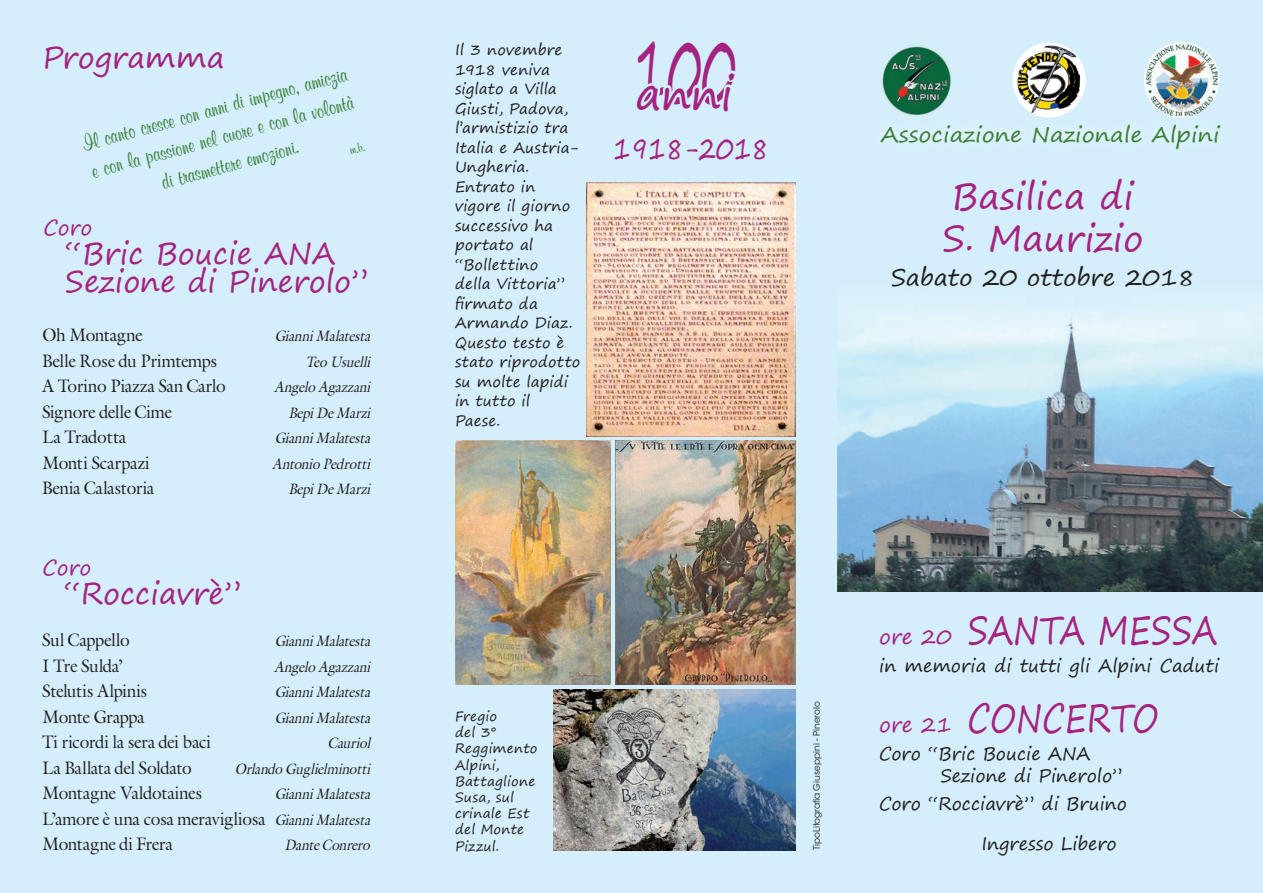
<style>
.page{position:relative;width:1263px;height:893px;background:#d4effb}
.page>*{position:absolute;margin:0;border:0;box-sizing:border-box;transform-origin:0 0}
.t1{font:91.95px "Segoe Print";color:#a62280;scale:.51 1}
.t2{font:45.9px "Segoe Print";color:#a62280}
.t3{font:39px "Segoe Print";color:#a62280;scale:.83 1}
.t4{font:36px/42px "Segoe Print";color:#a62280}
.t5{font:30px/28.5px "Segoe Print";color:#a62280}
.t6{font:30px "Segoe Print";color:#a62280;scale:.8 1}
.t7{font:24px/28.8px "Mural Script DTC";color:#3c7f38;text-align:center;scale:.88 1}
.t8{font:24px "Segoe Print";color:#231f20}
.t9{font:21px "Segoe Print";color:#3c7f38;scale:1.1 1}
.t10{font:21px "Segoe Print";color:#a62280}
.t11{font:18px/25.5px "Acanthus SSK";letter-spacing:.015em;color:#231f20;scale:.95 1}
.t12{font:18px/21.6px "Segoe Print";color:#231f20}
.t13{font:15px/19.5px "Segoe Print";letter-spacing:.01em;color:#231f20}
.t14{font:italic 15px "Acanthus SSK";color:#231f20;scale:.9 1}
.t15{font:15px "Mural Script DTC";color:#3c7f38;scale:.88 1}
.t16{font:13.5px/16.2px "Segoe Print";letter-spacing:.02em;color:#231f20}
.t17{font:9px "ITC Avant Garde Std";color:#231f20}
.s1{font-style:italic;font-size:15px}
.s2{font-size:21px}
</style>
<div class="page">
<img style="left:455px;top:441px;width:156px;height:244px">
<img style="left:553px;top:689px;width:242px;height:161px">
<img style="left:616px;top:441px;width:179px;height:244px">
<img style="left:587px;top:183px;width:208px;height:253px">
<img style="left:882px;top:46px;width:32px;height:46px">
<img style="left:1146px;top:44px;width:72px;height:72px">
<div style="left:1012px;top:43px;width:74px;height:75px;background:#fff;border-radius:50%"></div>
<img style="left:1017px;top:45px;width:63px;height:68px">
<img style="left:887px;top:117px;width:320px;height:25px">
<img style="left:838px;top:285px;width:159px;height:306px">
<img style="left:997px;top:310px;width:159px;height:281px">
<img style="left:1156px;top:310px;width:107px;height:281px">
<img style="left:892px;top:285px;width:297px;height:2px">
<h3 class="t5" style="left:42px;top:42px;width:183px">Programma</h3>
<h3 class="t7" style="left:79px;top:130px;width:312px;rotate:-15deg">Il canto cresce con anni di impegno, amiczia e con la passione nel cuore e con la volontà di trasmettere emozioni.</h3>
<p class="t15" style="left:347px;top:142px;width:19px;rotate:-15deg">m.b.</p>
<p class="t10" style="left:44px;top:209px;width:50px">Coro</p>
<h3 class="t5" style="left:65px;top:238px;width:305px">“Bric Boucie ANA<br>Sezione di Pinerolo”</h3>
<p class="t11" style="left:43px;top:322px;width:107px">Oh Montagne</p>
<p class="t14" style="left:275px;top:326px;width:111px">GianniMalatesta</p>
<p class="t11" style="left:43px;top:347px;width:185px">Belle Rose du Primtemps</p>
<p class="t14" style="left:306px;top:352px;width:77px">Teo Usuelli</p>
<p class="t11" style="left:43px;top:373px;width:195px">A Torino Piazza San Carlo</p>
<p class="t14" style="left:274px;top:377px;width:112px">Angelo Agazzani</p>
<p class="t11" style="left:43px;top:398px;width:137px">Signore delle Cime</p>
<p class="t14" style="left:289px;top:403px;width:96px">BepiDeMarzi</p>
<p class="t11" style="left:43px;top:424px;width:89px">La Tradotta</p>
<p class="t14" style="left:275px;top:428px;width:111px">GianniMalatesta</p>
<p class="t11" style="left:43px;top:449px;width:114px">Monti Scarpazi</p>
<p class="t14" style="left:272px;top:454px;width:114px">Antonio Pedrotti</p>
<p class="t11" style="left:43px;top:475px;width:119px">Benia Calastoria</p>
<p class="t14" style="left:289px;top:479px;width:96px">BepiDeMarzi</p>
<p class="t10" style="left:43px;top:549px;width:50px">Coro</p>
<h3 class="t5" style="left:64px;top:578px;width:179px">“Rocciavrè”</h3>
<p class="t11" style="left:43px;top:627px;width:93px">Sul Cappello</p>
<p class="t14" style="left:275px;top:632px;width:111px">GianniMalatesta</p>
<p class="t11" style="left:43px;top:653px;width:86px">I Tre Sulda’</p>
<p class="t14" style="left:274px;top:657px;width:112px">Angelo Agazzani</p>
<p class="t11" style="left:43px;top:678px;width:112px">Stelutis Alpinis</p>
<p class="t14" style="left:275px;top:683px;width:111px">GianniMalatesta</p>
<p class="t11" style="left:43px;top:704px;width:109px">Monte Grappa</p>
<p class="t14" style="left:275px;top:708px;width:111px">GianniMalatesta</p>
<p class="t11" style="left:43px;top:729px;width:178px">Ti ricordi la sera dei baci</p>
<p class="t14" style="left:328px;top:734px;width:52px">Cauriol</p>
<p class="t11" style="left:43px;top:755px;width:159px">La Ballata del Soldato</p>
<p class="t14" style="left:235px;top:759px;width:156px">Orlando Guglielminotti</p>
<p class="t11" style="left:43px;top:780px;width:170px">Montagne Valdotaines</p>
<p class="t14" style="left:275px;top:785px;width:111px">GianniMalatesta</p>
<p class="t11" style="left:43px;top:806px;width:350px">L’amore è una cosa meravigliosa <span class="s1">GianniMalatesta<br></span>Montagne di Frera</p>
<p class="t14" style="left:284px;top:836px;width:101px">DanteConrero</p>
<p class="t13" style="left:455px;top:40px;width:127px">Il 3 novembre<br>1918 veniva siglato a Villa<br>Giusti, Padova, l’armistizio tra<br>Italia e Austria-<br>Ungheria.<br>Entrato in vigore il giorno successivo ha portato al “Bollettino<br>della Vittoria” firmato da<br>Armando Diaz.<br>Questo testo è stato riprodotto su molte lapidi in tutto il<br>Paese.</p>
<h1 class="t1" style="left:633px;top:-12px;width:203px">100</h1>
<h2 class="t2" style="left:635px;top:52px;width:100px">anni</h2>
<h3 class="t6" style="left:613px;top:121px;width:196px">1918-2018</h3>
<p class="t9" style="left:881px;top:115px;width:310px">Associazione Nazionale Alpini</p>
<h3 class="t4" style="left:942px;top:174px;width:203px">Basilica di<br>S. Maurizio</h3>
<h3 class="t8" style="left:891px;top:255px;width:306px">Sabato 20 ottobre 2018</h3>
<p class="t16" style="left:455px;top:708px;width:84px">Fregio<br>del 3°<br>Reggimento<br>Alpini,<br>Battaglione<br>Susa, sul crinale Est del Monte<br>Pizzul.</p>
<p class="t17" style="left:811px;top:850px;width:151px;rotate:-90deg">TipoLitografia Giuseppini - Pinerolo</p>
<h3 class="t3" style="left:879px;top:595px;width:409px"><span class="s2">ore 20</span> SANTA MESSA</h3>
<p class="t12" style="left:879px;top:655px;width:341px">in memoria di tutti gli Alpini Caduti</p>
<h3 class="t3" style="left:879px;top:683px;width:338px"><span class="s2">ore 21</span> CONCERTO</h3>
<p class="t12" style="left:940px;top:742px;width:184px;text-indent:-61px">Coro “Bric Boucie ANA<br>Sezione di Pinerolo”</p>
<p class="t12" style="left:879px;top:792px;width:249px">Coro “Rocciavrè” di Bruino</p>
<p class="t12" style="left:981px;top:832px;width:137px">Ingresso Libero</p>
</div>
